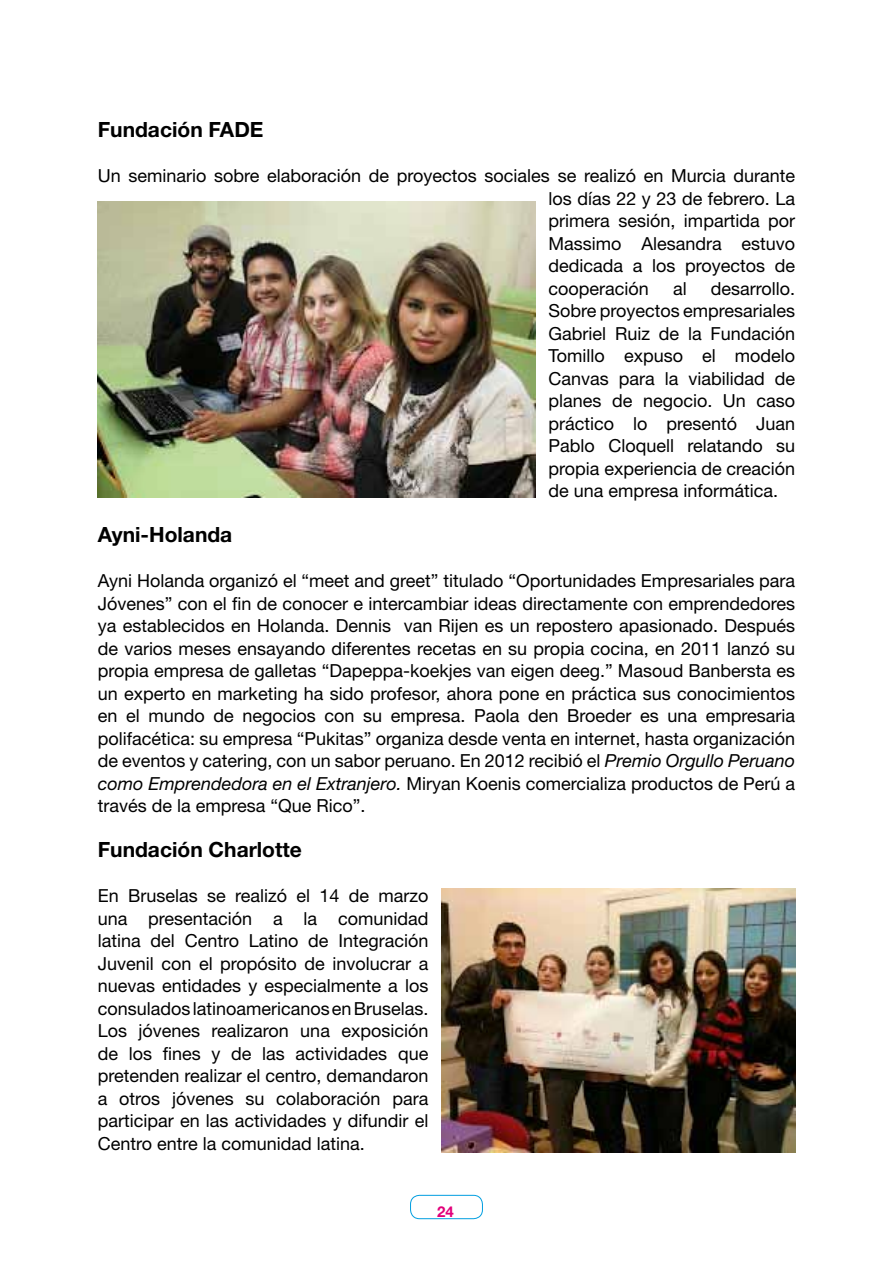
<style>
.page{position:relative;width:893px;height:1263px;background:#fff}
.page>*{position:absolute;margin:0;border:0;box-sizing:border-box;transform-origin:0 0}
.t1{font:700 21px "Helvetica Neue LT Std";color:#000}
.t2{font:18px/22.5px "Helvetica Neue LT Std";color:#000;text-align:justify}
.t3{font:700 15px "Helvetica Neue LT Std";color:#e2007a}
.s1{font-style:italic}
</style>
<div class="page">
<div style="left:410px;top:1195px;width:73px;height:24px;border:1px solid #009ee0;border-radius:9px"></div>
<img style="left:98px;top:202px;width:438px;height:295px">
<img style="left:441px;top:888px;width:354px;height:264px">
<p class="t1" style="left:98px;top:117px;width:167px">Fundación FADE</p>
<p class="t2" style="left:549px;top:164px;width:248px;text-indent:-451px">Un seminario sobre elaboración de proyectos sociales se realizó en Murcia durante los días 22 y 23 de febrero. La primera sesión, impartida por Massimo Alesandra estuvo dedicada a los proyectos de cooperación</p>
<p class="t2" style="left:549px;top:277px;width:248px;text-indent:162px">desarrollo.<br>Sobre proyectos empresariales Gabriel Ruiz de la Fundación Tomillo expuso el modelo Canvas para la viabilidad de planes de negocio. Un caso práctico lo presentó Juan Pablo Cloquell relatando su propia experiencia de creación de una empresa informática.</p>
<p class="t2" style="left:673px;top:277px;width:15px">al</p>
<p class="t1" style="left:98px;top:522px;width:136px">Ayni-Holanda</p>
<p class="t2" style="left:98px;top:569px;width:699px">Ayni Holanda organizó el “meet and greet” titulado “Oportunidades Empresariales para Jóvenes” con el fin de conocer e intercambiar ideas directamente con emprendedores ya establecidos en Holanda. Dennis van Rijen es un repostero apasionado. Después de varios meses ensayando diferentes recetas en su propia cocina, en 2011 lanzó su propia empresa de galletas “Dapeppa-koekjes van eigen deeg.” Masoud Banbersta es un experto en marketing ha sido profesor, ahora pone en práctica sus conocimientos en el mundo de negocios con su empresa. Paola den Broeder es una empresaria polifacética: su empresa “Pukitas” organiza desde venta en internet, hasta organización de eventos y catering, con un sabor peruano. En 2012 recibió el <span class="s1">Premio Orgullo Peruano como Emprendedora en el Extranjero.</span> Miryan Koenis comercializa productos de Perú a través de la empresa “Que Rico”.</p>
<p class="t1" style="left:98px;top:837px;width:206px">Fundación Charlotte</p>
<p class="t2" style="left:98px;top:884px;width:332px">En Bruselas se realizó el 14 de marzo una presentación a la comunidad latina del Centro Latino de Integración Juvenil con el propósito de involucrar a nuevas entidades y especialmente a los consulados latinoamericanos en Bruselas.<br>Los jóvenes realizaron una exposición de los fines y de las actividades que pretenden realizar el centro, demandaron a otros jóvenes su colaboración para participar en las actividades y difundir el Centro entre la comunidad latina.</p>
<p class="t3" style="left:437px;top:1203px;width:18px">24</p>
</div>
